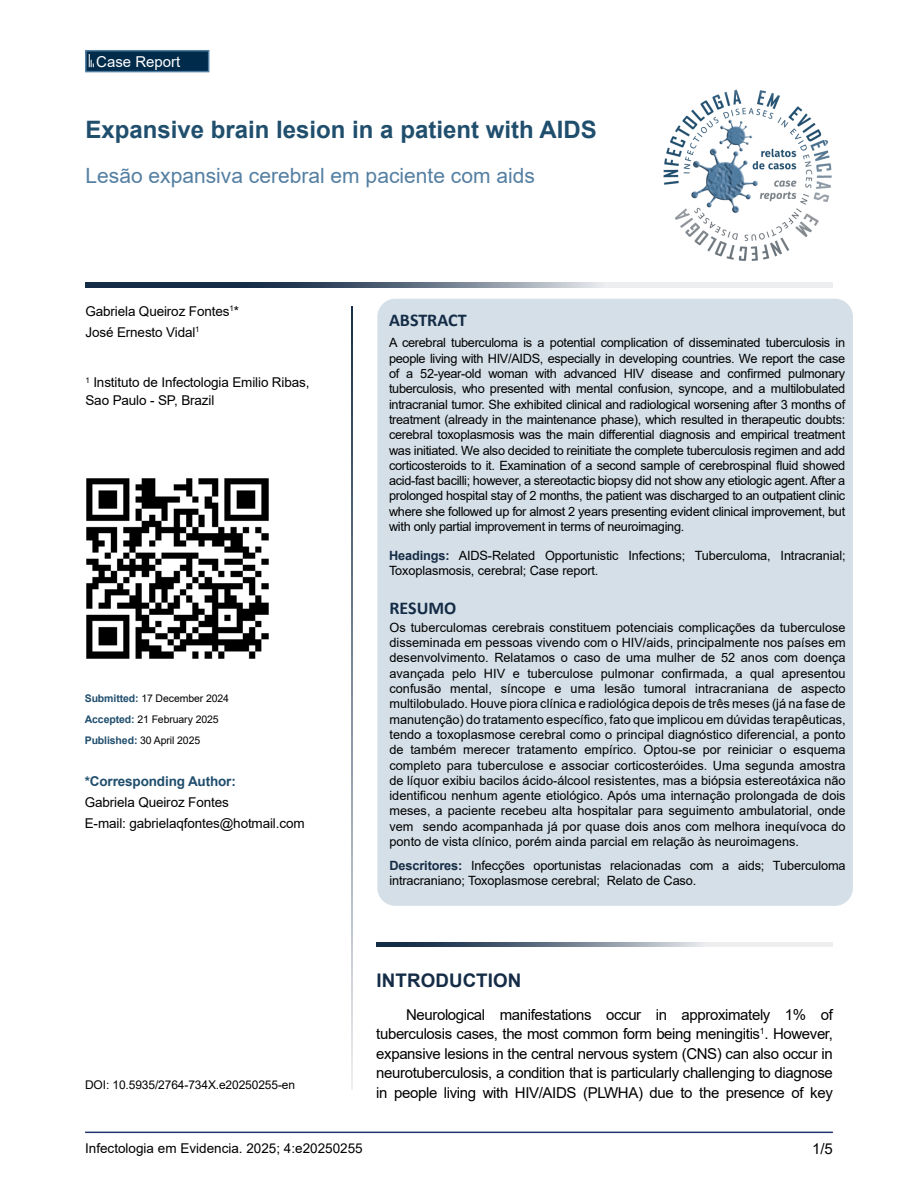
<style>
.page{position:relative;width:918px;height:1188px;background:#fff}
.page>*{position:absolute;margin:0;border:0;box-sizing:border-box;transform-origin:0 0}
.t1{font:700 24px "Arial";color:#204e6d}
.t2{font:21px "Arial";color:#547fa2}
.t3{font:700 18.75px "Arial";letter-spacing:.005em;color:#152c47}
.t4{font:700 18px "Calibri";color:#152c47}
.t5{font:15px/19.5px "Arial";letter-spacing:-.025em;color:#000;text-align:justify}
.t6{font:15px "Arial";color:#fff}
.t7{font:13.5px/21px "Arial";letter-spacing:-.01em;color:#000}
.t8{font:700 13.5px "Arial";letter-spacing:-.01em;color:#204e6d}
.t9{font:12.75px/15.3px "Arial";letter-spacing:-.01em;color:#000;text-align:justify}
.t10{font:12px "Arial";letter-spacing:-.01em;color:#000}
.t11{font:10.5px/21px "Arial";letter-spacing:-.01em;color:#000}
.s1{font-weight:700;color:#204e6d}
.s2{font-weight:700;color:#162c46}
</style>
<div class="page">
<hr style="left:85px;top:1132px;width:748px;height:1px;background:#23356c">
<hr style="left:351px;top:306px;width:2px;height:784px;background:#152c47">
<img style="left:663px;top:89px;width:169px;height:172px">
<svg style="left:85px;top:282px;width:748px;height:6px;background:#818d9b"></svg>
<div style="left:85px;top:50px;width:124px;height:22px;background:#002b4a;border:2px solid #527ea2"></div>
<svg style="left:89px;top:54px;width:5px;height:13px"></svg>
<svg style="left:376px;top:943px;width:457px;height:4px;background:#8d98a5"></svg>
<div style="left:377px;top:299px;width:476px;height:607px;background:#d4dfe7;border-radius:18px"></div>
<img style="left:86px;top:478px;width:183px;height:181px">
<p class="t6" style="left:96px;top:52px;width:86px">Case Report</p>
<h1 class="t1" style="left:86px;top:113px;width:513px">Expansive brain lesion in a patient with AIDS</h1>
<h2 class="t2" style="left:86px;top:161px;width:451px">Lesão expansiva cerebral em paciente com aids</h2>
<p class="t7" style="left:85px;top:301px;width:155px">Gabriela Queiroz Fontes<sup>1</sup>*<br>José Ernesto Vidal<sup>1</sup></p>
<p class="t7" style="left:85px;top:374px;width:226px;line-height:18px"><sup>1</sup> Instituto de Infectologia Emilio Ribas,<br>Sao Paulo - SP, Brazil</p>
<p class="t11" style="left:85px;top:688px;width:146px"><span class="s1">Submitted:</span> 17 December 2024<br><span class="s1">Accepted:</span> 21 February 2025<br><span class="s1">Published:</span> 30 April 2025</p>
<p class="t8" style="left:85px;top:772px;width:153px">*Corresponding Author:</p>
<p class="t7" style="left:85px;top:792px;width:221px">Gabriela Queiroz Fontes<br>E-mail: gabrielaqfontes@hotmail.com</p>
<p class="t10" style="left:85px;top:1076px;width:212px">DOI: 10.5935/2764-734X.e20250255-en</p>
<h3 class="t4" style="left:389px;top:307px;width:79px">ABSTRACT</h3>
<p class="t9" style="left:389px;top:335px;width:458px">A cerebral tuberculoma is a potential complication of disseminated tuberculosis in people living with HIV/AIDS, especially in developing countries. We report the case of a 52-year-old woman with advanced HIV disease and confirmed pulmonary tuberculosis, who presented with mental confusion, syncope, and a multilobulated intracranial tumor. She exhibited clinical and radiological worsening after 3 months of treatment (already in the maintenance phase), which resulted in therapeutic doubts: cerebral toxoplasmosis was the main differential diagnosis and empirical treatment was initiated. We also decided to reinitiate the complete tuberculosis regimen and add corticosteroids to it. Examination of a second sample of cerebrospinal fluid showed acid-fast bacilli; however, a stereotactic biopsy did not show any etiologic agent. After a prolonged hospital stay of 2 months, the patient was discharged to an outpatient clinic where she followed up for almost 2 years presenting evident clinical improvement, but with only partial improvement in terms of neuroimaging.</p>
<p class="t9" style="left:389px;top:548px;width:458px"><span class="s2">Headings:</span> AIDS-Related Opportunistic Infections; Tuberculoma, Intracranial;<br>Toxoplasmosis, cerebral; Case report.</p>
<h3 class="t4" style="left:389px;top:595px;width:68px">RESUMO</h3>
<p class="t9" style="left:389px;top:620px;width:458px">Os tuberculomas cerebrais constituem potenciais complicações da tuberculose disseminada em pessoas vivendo com o HIV/aids, principalmente nos países em desenvolvimento. Relatamos o caso de uma mulher de 52 anos com doença avançada pelo HIV e tuberculose pulmonar confirmada, a qual apresentou confusão mental, síncope e uma lesão tumoral intracraniana de aspecto multilobulado. Houve piora clínica e radiológica depois de três meses (já na fase de manutenção) do tratamento específico, fato que implicou em dúvidas terapêuticas, tendo a toxoplasmose cerebral como o principal diagnóstico diferencial, a ponto de também merecer tratamento empírico. Optou-se por reiniciar o esquema completo para tuberculose e associar corticosteróides. Uma segunda amostra de líquor exibiu bacilos ácido-álcool resistentes, mas a biópsia estereotáxica não identificou nenhum agente etiológico. Após uma internação prolongada de dois meses, a paciente recebeu alta hospitalar para seguimento ambulatorial, onde vem sendo acompanhada já por quase dois anos com melhora inequívoca do ponto de vista clínico, porém ainda parcial em relação às neuroimagens.</p>
<p class="t9" style="left:389px;top:858px;width:458px"><span class="s2">Descritores:</span> Infecções oportunistas relacionadas com a aids; Tuberculoma intracraniano; Toxoplasmose cerebral; Relato de Caso.</p>
<h3 class="t3" style="left:377px;top:968px;width:146px">INTRODUCTION</h3>
<p class="t5" style="left:376px;top:1004px;width:458px;text-indent:30px">Neurological manifestations occur in approximately 1% of tuberculosis cases, the most common form being meningitis<sup>1</sup>. However, expansive lesions in the central nervous system (CNS) can also occur in neurotuberculosis, a condition that is particularly challenging to diagnose in people living with HIV/AIDS (PLWHA) due to the presence of key</p>
<p class="t7" style="left:85px;top:1137px;width:279px">Infectologia em Evidencia. 2025; 4:e20250255</p>
<p class="t5" style="left:812px;top:1139px;width:22px">1/5</p>
</div>
